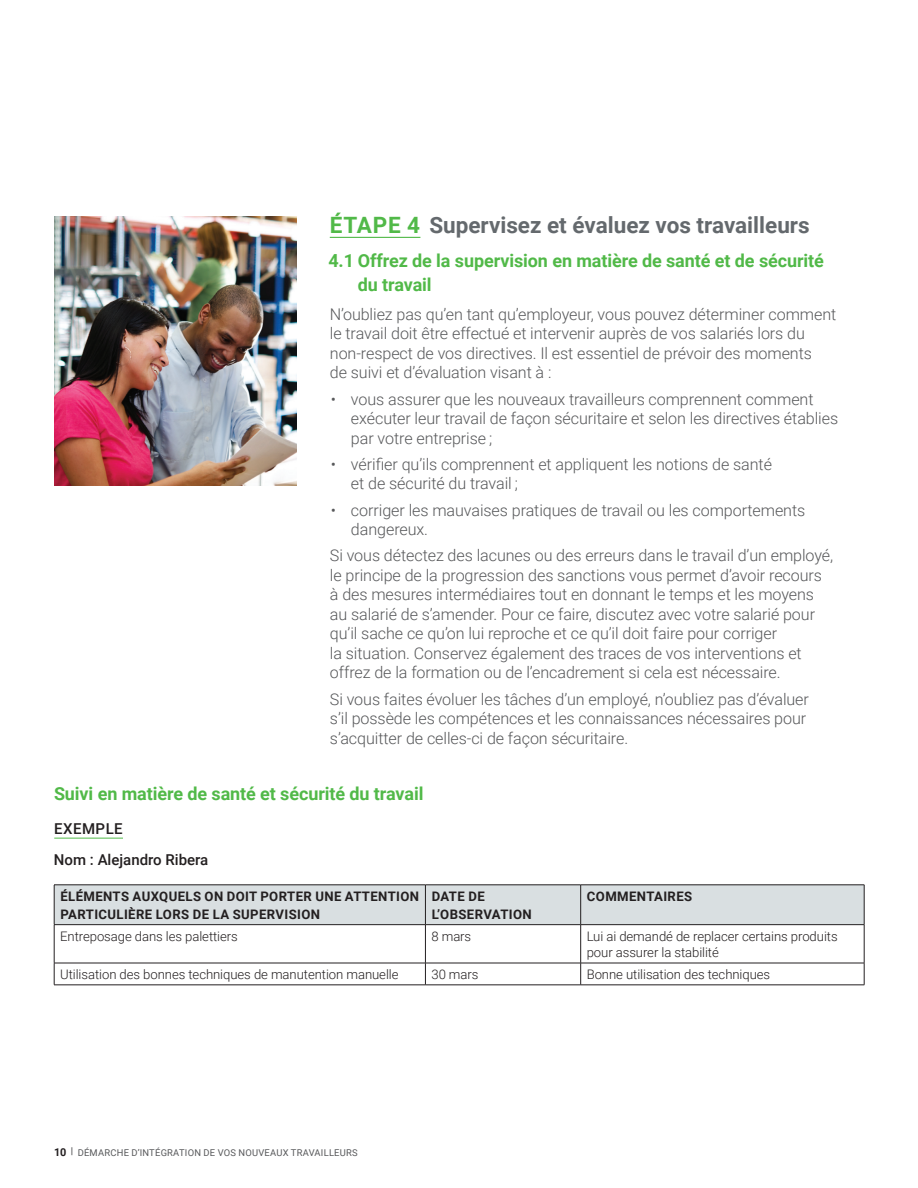
<style>
.page{position:relative;width:918px;height:1188px;background:#fff}
.page>*{position:absolute;margin:0;border:0;box-sizing:border-box;transform-origin:0 0}
.t1{font:700 22.5px "Roboto";color:#64696d}
.t2{font:700 18px/24.8px "Roboto";letter-spacing:-.005em;color:#51b948}
.t3{font:300 16.2px/19.5px "Roboto";letter-spacing:-.005em;color:#57585a}
.t4{font:500 15px/31.5px "Roboto";color:#231f20}
.t5{font:300 13.2px/16.5px "Roboto";letter-spacing:-.005em;color:#231f20}
.t6{font:700 13.2px/18px "Roboto";letter-spacing:.03em;color:#231f20}
.t7{font:9.3px "Roboto";letter-spacing:.025em;color:#57585a}
.s1{color:#51b948}
.s2{font-weight:700;font-size:10.8px;color:#231f20}
.s3{font-weight:900}
</style>
<div class="page">
<hr style="left:330px;top:237px;width:90px;height:1px;background:#51b948">
<hr style="left:54px;top:838px;width:69px;height:1px;background:#51b948">
<div style="left:55px;top:886px;width:809px;height:38px;background:#d9dfe1"></div>
<hr style="left:54px;top:885px;width:371px;height:1px;background:#231f20">
<hr style="left:425px;top:885px;width:156px;height:1px;background:#231f20">
<hr style="left:425px;top:885px;width:1px;height:39px;background:#231f20">
<hr style="left:581px;top:885px;width:283px;height:1px;background:#231f20">
<hr style="left:580px;top:885px;width:1px;height:39px;background:#231f20">
<hr style="left:864px;top:885px;width:1px;height:39px;background:#231f20">
<hr style="left:54px;top:924px;width:371px;height:1px;background:#231f20">
<hr style="left:54px;top:925px;width:1px;height:38px;background:#231f20">
<hr style="left:425px;top:924px;width:156px;height:1px;background:#231f20">
<hr style="left:425px;top:925px;width:1px;height:38px;background:#231f20">
<hr style="left:581px;top:924px;width:283px;height:1px;background:#231f20">
<hr style="left:580px;top:925px;width:1px;height:38px;background:#231f20">
<hr style="left:864px;top:925px;width:1px;height:38px;background:#231f20">
<hr style="left:54px;top:963px;width:371px;height:1px;background:#231f20">
<svg style="left:54px;top:963px;width:1px;height:22px"></svg>
<hr style="left:425px;top:963px;width:156px;height:1px;background:#231f20">
<svg style="left:425px;top:963px;width:1px;height:22px"></svg>
<hr style="left:581px;top:963px;width:283px;height:1px;background:#231f20">
<svg style="left:580px;top:963px;width:1px;height:22px"></svg>
<svg style="left:864px;top:963px;width:1px;height:22px"></svg>
<hr style="left:54px;top:985px;width:371px;height:1px;background:#231f20">
<hr style="left:425px;top:985px;width:156px;height:1px;background:#231f20">
<hr style="left:581px;top:985px;width:283px;height:1px;background:#231f20">
<hr style="left:54px;top:885px;width:1px;height:39px;background:#231f20">
<img style="left:54px;top:216px;width:243px;height:270px">
<h1 class="t1" style="left:330px;top:209px;width:481px"><span class="s1">ÉTAPE 4</span> Supervisez et évaluez vos travailleurs</h1>
<p class="t2" style="left:358px;top:247px;width:468px;text-indent:-29px">4.1 Offrez de la supervision en matière de santé et de sécurité du travail</p>
<p class="t3" style="left:330px;top:304px;width:508px">N’oubliez pas qu’en tant qu’employeur, vous pouvez déterminer comment le travail doit être effectué et intervenir auprès de vos salariés lors du non-respect de vos directives. Il est essentiel de prévoir des moments<br>de suivi et d’évaluation visant à :</p>
<p class="t3" style="left:351px;top:389px;width:489px;text-indent:-20px">• vous assurer que les nouveaux travailleurs comprennent comment exécuter leur travail de façon sécuritaire et selon les directives établies par votre entreprise ;</p>
<p class="t3" style="left:351px;top:454px;width:423px;text-indent:-20px">• vérifier qu’ils comprennent et appliquent les notions de santé et de sécurité du travail ;</p>
<p class="t3" style="left:351px;top:499px;width:456px;text-indent:-20px">• corriger les mauvaises pratiques de travail ou les comportements dangereux.</p>
<p class="t3" style="left:330px;top:545px;width:505px">Si vous détectez des lacunes ou des erreurs dans le travail d’un employé, le principe de la progression des sanctions vous permet d’avoir recours à des mesures intermédiaires tout en donnant le temps et les moyens au salarié de s’amender. Pour ce faire, discutez avec votre salarié pour qu’il sache ce qu’on lui reproche et ce qu’il doit faire pour corriger<br>la situation. Conservez également des traces de vos interventions et offrez de la formation ou de l’encadrement si cela est nécessaire.</p>
<p class="t3" style="left:330px;top:688px;width:481px">Si vous faites évoluer les tâches d’un employé, n’oubliez pas d’évaluer s’il possède les compétences et les connaissances nécessaires pour s’acquitter de celles-ci de façon sécuritaire.</p>
<p class="t2" style="left:54px;top:780px;width:371px">Suivi en matière de santé et sécurité du travail</p>
<p class="t4" style="left:54px;top:812px;width:156px">EXEMPLE<br>Nom : Alejandro Ribera</p>
<p class="t6" style="left:60px;top:886px;width:360px">ÉLÉMENTS AUXQUELS ON DOIT PORTER UNE ATTENTION<br>PARTICULIÈRE LORS DE LA SUPERVISION</p>
<p class="t6" style="left:432px;top:886px;width:102px">DATE DE<br>L’OBSERVATION</p>
<p class="t6" style="left:587px;top:886px;width:107px">COMMENTAIRES</p>
<p class="t5" style="left:60px;top:927px;width:179px">Entreposage dans les palettiers</p>
<p class="t5" style="left:431px;top:927px;width:41px">8 mars</p>
<p class="t5" style="left:587px;top:927px;width:252px">Lui ai demandé de replacer certains produits pour assurer la stabilité</p>
<p class="t5" style="left:60px;top:965px;width:340px">Utilisation des bonnes techniques de manutention manuelle</p>
<p class="t5" style="left:431px;top:965px;width:49px">30 mars</p>
<p class="t5" style="left:587px;top:965px;width:185px">Bonne utilisation des techniques</p>
<p class="t7" style="left:54px;top:1146px;width:305px"><span class="s2">10</span> <span class="s3">|</span> DÉMARCHE D’INTÉGRATION DE VOS NOUVEAUX TRAVAILLEURS</p>
</div>
